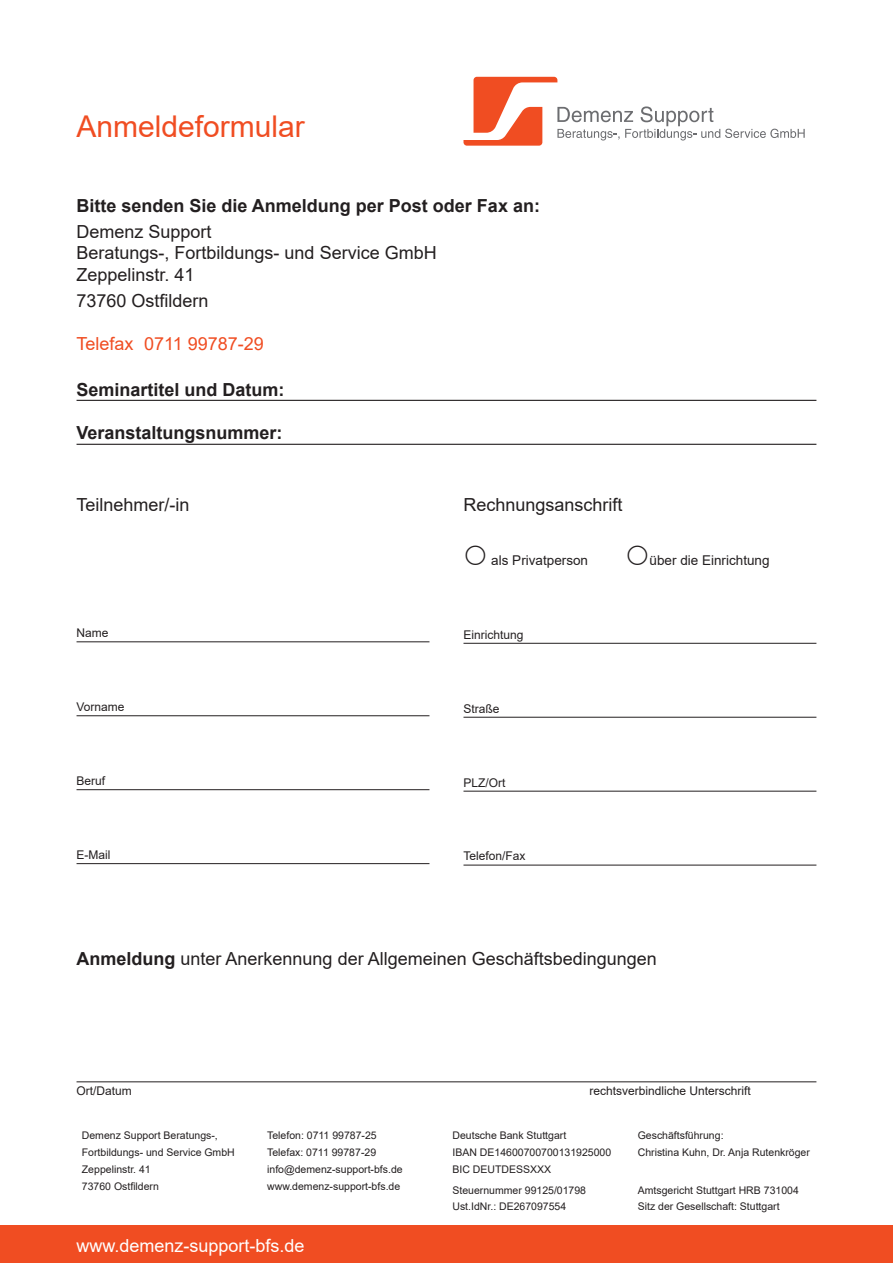
<style>
.page{position:relative;width:893px;height:1263px;background:#fff}
.page>*{position:absolute;margin:0;border:0;box-sizing:border-box;transform-origin:0 0}
.t1{font:30px "Arial";color:#f04d22}
.t2{font:18px/21.6px "Arial";color:#231f20}
.t3{font:700 18px "Arial";color:#231f20}
.t4{font:18px "Arial";color:#fff}
.t5{font:18px "Arial";color:#f04d22}
.t6{font:13.5px "Arial";color:#231f20}
.t7{font:12px "Arial";color:#231f20}
.t8{font:10.5px/16.8px "Arial";color:#231f20}
.s1{font-weight:700}
</style>
<div class="page">
<hr style="left:463px;top:643px;width:353px;height:1px;background:#231f20">
<hr style="left:463px;top:717px;width:353px;height:1px;background:#231f20">
<hr style="left:463px;top:791px;width:353px;height:1px;background:#231f20">
<hr style="left:463px;top:865px;width:353px;height:1px;background:#231f20">
<hr style="left:77px;top:1081px;width:739px;height:1px;background:#231f20">
<hr style="left:77px;top:400px;width:739px;height:1px;background:#231f20">
<hr style="left:77px;top:444px;width:739px;height:1px;background:#231f20">
<hr style="left:77px;top:641px;width:352px;height:1px;background:#231f20">
<hr style="left:77px;top:715px;width:352px;height:1px;background:#231f20">
<hr style="left:77px;top:789px;width:352px;height:1px;background:#231f20">
<hr style="left:77px;top:863px;width:352px;height:1px;background:#231f20">
<div style="left:0;top:1225px;width:893px;height:38px;background:#f04d22"></div>
<svg style="left:463px;top:77px;width:342px;height:69px"></svg>
<h1 class="t1" style="left:77px;top:106px;width:230px">Anmeldeformular</h1>
<h2 class="t3" style="left:77px;top:193px;width:465px">Bitte senden Sie die Anmeldung per Post oder Fax an:</h2>
<h2 class="t2" style="left:77px;top:221px;width:362px">Demenz Support<br>Beratungs-, Fortbildungs- und Service GmbH<br>Zeppelinstr. 41</h2>
<h2 class="t2" style="left:77px;top:290px;width:134px">73760 Ostfildern</h2>
<h2 class="t5" style="left:77px;top:331px;width:189px">Telefax 0711 99787-29</h2>
<h2 class="t3" style="left:77px;top:376px;width:210px">Seminartitel und Datum:</h2>
<h2 class="t3" style="left:77px;top:420px;width:208px">Veranstaltungsnummer:</h2>
<h2 class="t2" style="left:77px;top:494px;width:115px">Teilnehmer/-in</h2>
<h2 class="t2" style="left:463px;top:494px;width:161px">Rechnungsanschrift</h2>
<p class="t6" style="left:491px;top:551px;width:98px">als Privatperson</p>
<p class="t6" style="left:650px;top:551px;width:122px">über die Einrichtung</p>
<p class="t7" style="left:77px;top:625px;width:34px">Name</p>
<p class="t7" style="left:463px;top:626px;width:62px">Einrichtung</p>
<p class="t7" style="left:77px;top:699px;width:50px">Vorname</p>
<p class="t7" style="left:463px;top:700px;width:38px">Straße</p>
<p class="t7" style="left:77px;top:773px;width:30px">Beruf</p>
<p class="t7" style="left:463px;top:774px;width:44px">PLZ/Ort</p>
<p class="t7" style="left:77px;top:846px;width:35px">E-Mail</p>
<p class="t7" style="left:463px;top:848px;width:64px">Telefon/Fax</p>
<h2 class="t2" style="left:77px;top:947px;width:582px"><span class="s1">Anmeldung</span> unter Anerkennung der Allgemeinen Geschäftsbedingungen</h2>
<p class="t7" style="left:77px;top:1082px;width:57px">Ort/Datum</p>
<p class="t7" style="left:590px;top:1082px;width:163px">rechtsverbindliche Unterschrift</p>
<p class="t8" style="left:82px;top:1127px;width:154px">Demenz Support Beratungs-,<br>Fortbildungs- und Service GmbH<br>Zeppelinstr. 41<br>73760 Ostfildern</p>
<p class="t8" style="left:267px;top:1127px;width:137px">Telefon: 0711 99787-25<br>Telefax: 0711 99787-29 info@demenz-support-bfs.de www.demenz-support-bfs.de</p>
<p class="t8" style="left:452px;top:1127px;width:160px">Deutsche Bank Stuttgart<br>IBAN DE14600700700131925000<br>BIC DEUTDESSXXX</p>
<p class="t8" style="left:452px;top:1181px;width:135px">Steuernummer 99125/01798<br>Ust.IdNr.: DE267097554</p>
<h2 class="t4" style="left:77px;top:1233px;width:230px">www.demenz-support-bfs.de</h2>
<p class="t8" style="left:638px;top:1127px;width:174px">Geschäftsführung:<br>Christina Kuhn, Dr. Anja Rutenkröger</p>
<p class="t8" style="left:638px;top:1181px;width:163px">Amtsgericht Stuttgart HRB 731004<br>Sitz der Gesellschaft: Stuttgart</p>
</div>
